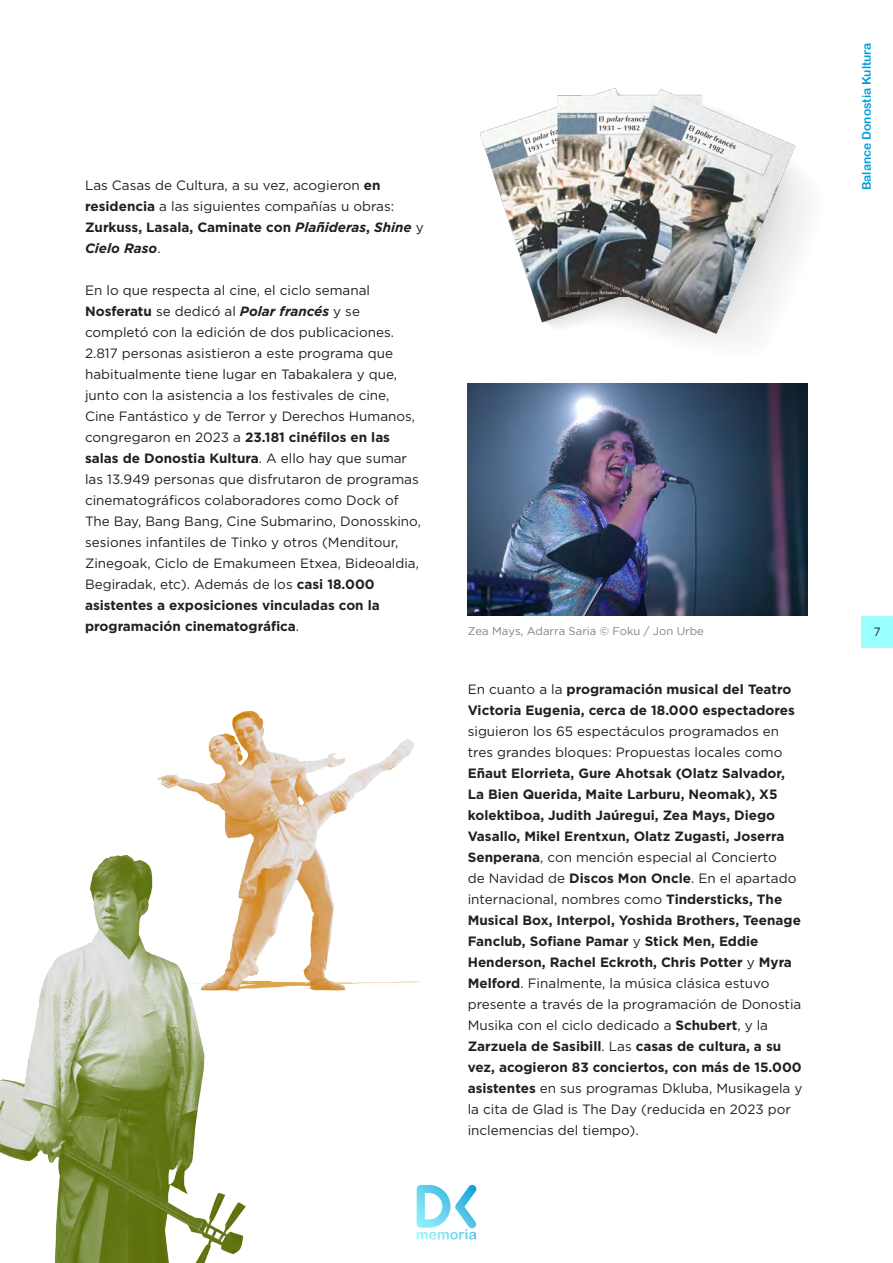
<style>
.page{position:relative;width:893px;height:1263px;background:#fff}
.page>*{position:absolute;margin:0;border:0;box-sizing:border-box;transform-origin:0 0}
.Cuerpo_de_texto{font:700 13.5px/21px "Gotham";color:#231f20}
.Cuerpo_de_texto-2{font:13.5px/21px "Gotham";color:#231f20}
.t1{font:12px "Arial Rounded MT Bold";color:#009fda}
.t2{font:12px "Gotham";color:#231f20;scale:.96 1}
.Pie_de_foto_nuevo{font:11.25px "Gotham";color:#808285}
.s1{font-weight:700}
.s2{font-weight:400}
.s3{font-style:italic}
.s4{font-weight:700;font-style:italic}
</style>
<div class="page">
<div style="left:862px;top:616px;width:31px;height:31px;background:#9ff"></div>
<svg style="left:417px;top:1184px;width:60px;height:55px"></svg>
<img style="left:157px;top:710px;width:264px;height:281px">
<img style="left:0;top:828px;width:268px;height:435px">
<img style="left:468px;top:383px;width:340px;height:232px">
<img style="left:479px;top:87px;width:328px;height:252px">
<p class="Cuerpo_de_texto-2" style="left:85px;top:174px;width:297px">Las Casas de Cultura, a su vez, acogieron <span class="s1">en</span></p>
<p class="Cuerpo_de_texto" style="left:85px;top:196px;width:340px">residencia <span class="s2">a las siguientes compañías u obras:<br></span>Zurkuss, Lasala, Caminate con <span class="s3">Plañideras</span>, <span class="s3">Shine</span> <span class="s2">y<br></span><span class="s3">Cielo Raso</span><span class="s2">.</span></p>
<p class="Cuerpo_de_texto-2" style="left:85px;top:279px;width:337px">En lo que respecta al cine, el ciclo semanal <span class="s1">Nosferatu</span> se dedicó al <span class="s4">Polar francés</span> y se completó con la edición de dos publicaciones.<br>2.817 personas asistieron a este programa que habitualmente tiene lugar en Tabakalera y que, junto con la asistencia a los festivales de cine, Cine Fantástico y de Terror y Derechos Humanos, congregaron en 2023 a <span class="s1">23.181 cinéfilos en las salas de Donostia Kultura</span>. A ello hay que sumar las 13.949 personas que disfrutaron de programas cinematográficos colaboradores como Dock of The Bay, Bang Bang, Cine Submarino, Donosskino, sesiones infantiles de Tinko y otros (Menditour, Zinegoak, Ciclo de Emakumeen Etxea, Bideoaldia, Begiradak, etc). Además de los <span class="s1">casi 18.000 asistentes a exposiciones vinculadas con la programación cinematográfica</span>.</p>
<p class="t1" style="left:860px;top:190px;width:149px;rotate:-90deg">Balance Donostia Kultura</p>
<p class="Pie_de_foto_nuevo" style="left:468px;top:624px;width:238px">Zea Mays, Adarra Saria © Foku / Jon Urbe</p>
<p class="t2" style="left:874px;top:624px;width:9px">7</p>
<p class="Cuerpo_de_texto" style="left:468px;top:679px;width:336px"><span class="s2">En cuanto a la</span> programación musical del Teatro Victoria Eugenia, cerca de 18.000 espectadores <span class="s2">siguieron los 65 espectáculos programados en tres grandes bloques: Propuestas locales como </span>Eñaut Elorrieta, Gure Ahotsak (Olatz Salvador, La Bien Querida, Maite Larburu, Neomak), X5 kolektiboa, Judith Jaúregui, Zea Mays, Diego Vasallo, Mikel Erentxun, Olatz Zugasti, Joserra Senperana<span class="s2">, con mención especial al Concierto<br>de Navidad de</span> Discos Mon Oncle<span class="s2">. En el apartado internacional, nombres como</span> Tindersticks, The Musical Box, Interpol, Yoshida Brothers, Teenage Fanclub, Sofiane Pamar <span class="s2">y</span> Stick Men, Eddie Henderson, Rachel Eckroth, Chris Potter <span class="s2">y</span> Myra Melford<span class="s2">. Finalmente, la música clásica estuvo presente a través de la programación de Donostia Musika con el ciclo dedicado a</span> Schubert<span class="s2">, y la </span>Zarzuela de Sasibill<span class="s2">. Las</span> casas de cultura, a su vez, acogieron 83 conciertos, con más de 15.000 asistentes <span class="s2">en sus programas Dkluba, Musikagela y la cita de Glad is The Day (reducida en 2023 por inclemencias del tiempo).</span></p>
</div>
